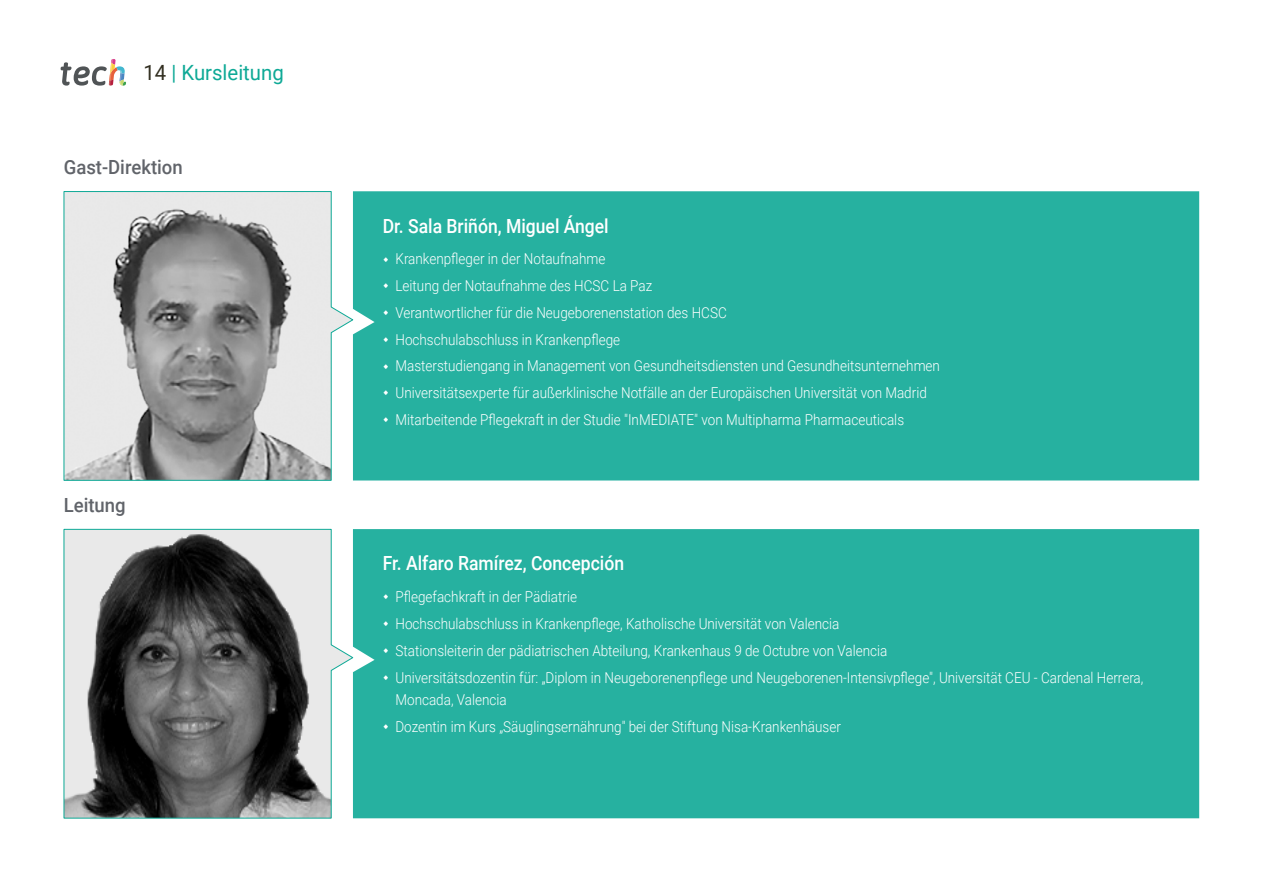
<style>
.page{position:relative;width:1263px;height:893px;background:#fff}
.page>*{position:absolute;margin:0;border:0;box-sizing:border-box;transform-origin:0 0}
.t1{font:21px "Roboto";color:#0ea996}
.t2{font:500 19.5px "Roboto";color:#fff;scale:.9 1}
.t3{font:500 19.5px "Roboto";color:#61646a;scale:.95 1}
.t4{font:300 15px/26.7px "Roboto";color:#fff;scale:.9 1}
.s1{color:#312e20}
</style>
<div class="page">
<svg style="left:61px;top:59px;width:65px;height:27px"></svg>
<div style="left:353px;top:191px;width:846px;height:289px;background:#26b1a0"></div>
<div style="left:353px;top:529px;width:846px;height:289px;background:#26b1a0"></div>
<svg style="left:64px;top:191px;width:289px;height:290px"></svg>
<svg style="left:64px;top:529px;width:289px;height:289px"></svg>
<svg style="left:384px;top:257px;width:4px;height:5px"></svg>
<svg style="left:384px;top:284px;width:4px;height:5px"></svg>
<svg style="left:384px;top:310px;width:4px;height:5px"></svg>
<svg style="left:384px;top:337px;width:4px;height:5px"></svg>
<svg style="left:384px;top:364px;width:4px;height:5px"></svg>
<svg style="left:384px;top:391px;width:4px;height:5px"></svg>
<svg style="left:384px;top:417px;width:4px;height:5px"></svg>
<svg style="left:384px;top:595px;width:4px;height:5px"></svg>
<svg style="left:384px;top:621px;width:4px;height:5px"></svg>
<svg style="left:384px;top:648px;width:4px;height:5px"></svg>
<svg style="left:384px;top:675px;width:4px;height:5px"></svg>
<svg style="left:384px;top:724px;width:4px;height:5px"></svg>
<h1 class="t1" style="left:144px;top:57px;width:142px"><span class="s1">14</span> | Kursleitung</h1>
<h2 class="t3" style="left:64px;top:154px;width:127px">Gast-Direktion</h2>
<h2 class="t3" style="left:64px;top:492px;width:67px">Leitung</h2>
<h2 class="t2" style="left:383px;top:212px;width:253px">Dr. Sala Briñón, Miguel Ángel</h2>
<p class="t4" style="left:395px;top:245px;width:606px">Krankenpfleger in der Notaufnahme<br>Leitung der Notaufnahme des HCSC La Paz<br>Verantwortlicher für die Neugeborenenstation des HCSC<br>Hochschulabschluss in Krankenpflege<br>Masterstudiengang in Management von Gesundheitsdiensten und Gesundheitsunternehmen Universitätsexperte für außerklinische Notfälle an der Europäischen Universität von Madrid Mitarbeitende Pflegekraft in der Studie "InMEDIATE" von Multipharma Pharmaceuticals</p>
<h2 class="t2" style="left:383px;top:550px;width:270px">Fr. Alfaro Ramírez, Concepción</h2>
<p class="t4" style="left:395px;top:583px;width:832px">Pflegefachkraft in der Pädiatrie<br>Hochschulabschluss in Krankenpflege, Katholische Universität von Valencia<br>Stationsleiterin der pädiatrischen Abteilung, Krankenhaus 9 de Octubre von Valencia<br>Universitätsdozentin für: „Diplom in Neugeborenenpflege und Neugeborenen-Intensivpflege", Universität CEU - Cardenal Herrera,</p>
<p class="t4" style="left:395px;top:686px;width:496px">Moncada, Valencia<br>Dozentin im Kurs „Säuglingsernährung" bei der Stiftung Nisa-Krankenhäuser</p>
</div>
